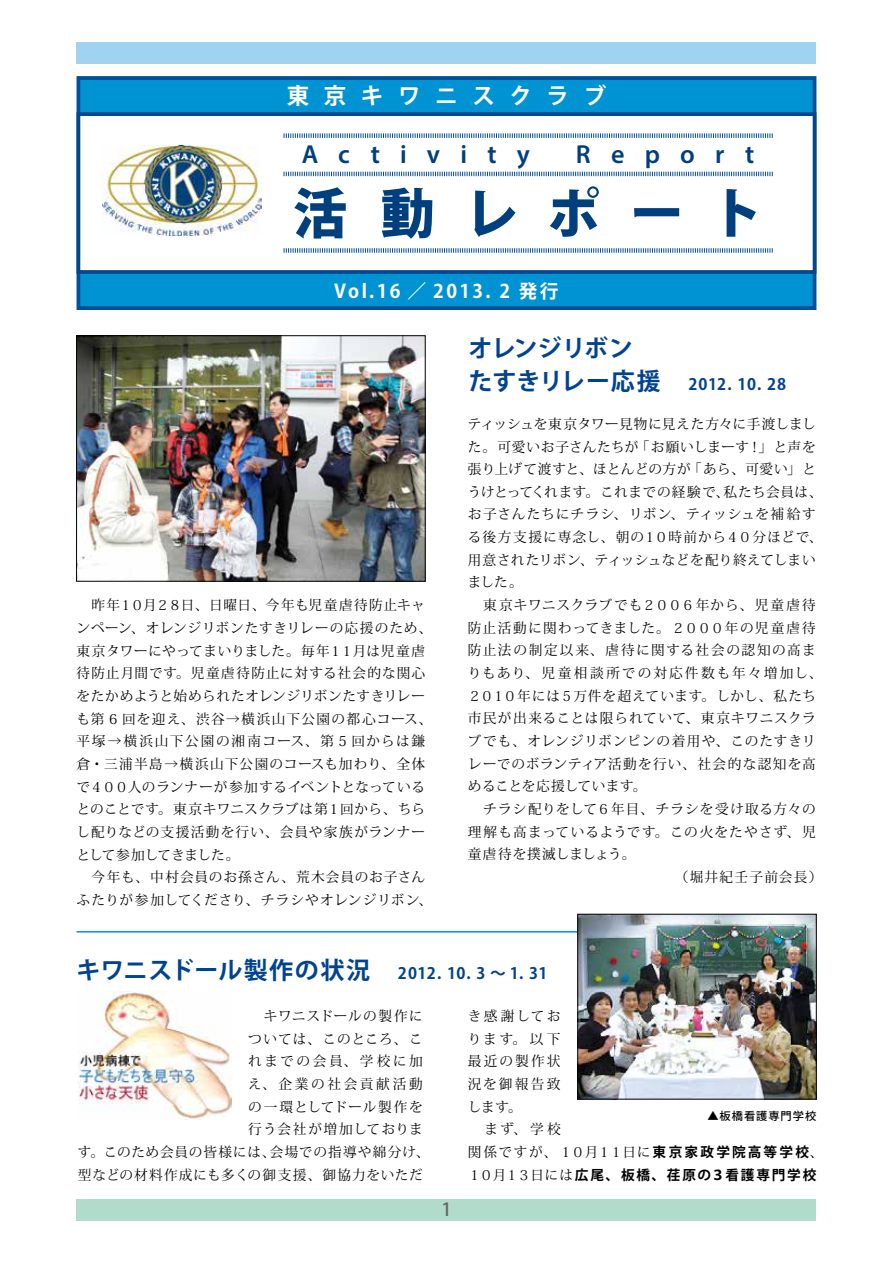
<style>
.page{position:relative;width:893px;height:1263px;background:#fff}
.page>*{position:absolute;margin:0;border:0;box-sizing:border-box;transform-origin:0 0}
.t1{font:800 54px "Koz Go Pro";letter-spacing:.545em;color:#003f7e}
.t2{font:600 26.1px "Myriad Pro";letter-spacing:.775em;color:#003f7e}
.t3{font:700 24px "Koz Go Pro";letter-spacing:-.025em;color:#004294}
.t4{font:700 22.5px "Koz Go Pro";letter-spacing:.65em;color:#fff}
.t5{font:700 18.75px "Koz Go Pro";letter-spacing:.125em;color:#fff}
.t6{font:500 18px "Koz Go Pro";color:#666464}
.t7{font:700 15.75px "Koz Go Pro";letter-spacing:.035em;color:#004294}
.t8{font:13.65px/22.6px "Koz Min Pro";letter-spacing:.065em;color:#000}
.t9{font:13.65px/22.6px "Koz Min Pro";letter-spacing:.145em;color:#000}
.t10{font:13.65px "Koz Min Pro";letter-spacing:.04em;color:#000}
.t11{font:13.65px "Koz Min Pro";letter-spacing:.085em;color:#000}
.t12{font:13.65px "Koz Min Pro";letter-spacing:.025em;color:#000}
.t13{font:13.65px "Koz Min Pro";letter-spacing:.02em;color:#000}
.t14{font:13.65px "Koz Min Pro";letter-spacing:.035em;color:#000}
.t15{font:13.65px "Koz Min Pro";letter-spacing:.01em;color:#000}
.t16{font:700 13.65px "Koz Go Pro";letter-spacing:.125em;color:#000}
.t17{font:13.65px "Koz Min Pro";letter-spacing:.12em;color:#000}
.t18{font:13.65px "Koz Min Pro";letter-spacing:.15em;color:#000}
.t19{font:13.65px "Koz Min Pro";letter-spacing:.015em;color:#000}
.t20{font:13.65px "Koz Min Pro";letter-spacing:.185em;color:#000}
.t21{font:13.65px "Koz Min Pro";letter-spacing:.2em;color:#000}
.t22{font:13.65px "Koz Min Pro";letter-spacing:.09em;color:#000}
.t23{font:500 10.95px "Koz Go Pro";letter-spacing:.085em;color:#000}
.s1{font-size:24px}
.s2{font-family:"Koz Go Pro";font-weight:700}
.s3{font-family:"Koz Min Pro";font-weight:400}
</style>
<div class="page">
<div style="left:77px;top:43px;width:739px;height:21px;background:#a0d2f2"></div>
<div style="left:77px;top:1199px;width:739px;height:21px;background:#b1dbcb"></div>
<hr style="left:77px;top:931px;width:739px;height:1px;background:#0093d4">
<div style="left:77px;top:76px;width:739px;height:234px;background:#0093d4;border:4px solid #004f97"></div>
<div style="left:77px;top:112px;width:739px;height:162px;background:#fff;border:4px solid #00478b"></div>
<img style="left:103px;top:146px;width:159px;height:90px">
<svg style="left:283px;top:171px;width:490px;height:6px"></svg>
<svg style="left:283px;top:248px;width:490px;height:5px"></svg>
<svg style="left:283px;top:133px;width:490px;height:5px"></svg>
<img style="left:78px;top:338px;width:345px;height:241px">
<div style="left:76px;top:336px;width:349px;height:245px;border:1px solid #000"></div>
<img style="left:79px;top:991px;width:152px;height:128px">
<img style="left:580px;top:916px;width:234px;height:181px">
<div style="left:578px;top:914px;width:238px;height:185px;border:1px solid #000"></div>
<h3 class="t4" style="left:287px;top:81px;width:321px">東京キワニスクラブ</h3>
<h2 class="t2" style="left:302px;top:138px;width:230px">Activity</h2>
<h2 class="t2" style="left:576px;top:138px;width:180px">Report</h2>
<h1 class="t1" style="left:293px;top:178px;width:472px">活動レポート</h1>
<h3 class="t5" style="left:334px;top:279px;width:226px">Vol.16 ／ 2013. 2 発行</h3>
<p class="t8" style="left:77px;top:594px;width:357px">　昨年１０月２８日、日曜日、今年も児童虐待防止キャンペーン、オレンジリボンたすきリレーの応援のため、東京タワーにやってまいりました。毎年１１月は児童虐待防止月間です。児童虐待防止に対する社会的な関心をたかめようと始められたオレンジリボンたすきリレーも第 6 回を迎え、渋谷→横浜山下公園の都心コース、平塚→横浜山下公園の湘南コース、第 5 回からは鎌倉・三浦半島→横浜山下公園のコースも加わり、全体で４００人のランナーが参加するイベントとなっているとのことです。東京キワニスクラブは第１回から、ちらし配りなどの支援活動を行い、会員や家族がランナーとして参加してきました。<br>　今年も、中村会員のお孫さん、荒木会員のお子さんふたりが参加してくださり、チラシやオレンジリボン、</p>
<h3 class="t3" style="left:468px;top:333px;width:166px">オレンジリボン</h3>
<p class="t7" style="left:468px;top:374px;width:319px"><span class="s1">たすきリレー応援　</span>2012. 10. 28</p>
<p class="t13" style="left:468px;top:414px;width:349px">ティッシュを東京タワー見物に見えた方々に手渡しまし</p>
<p class="t10" style="left:468px;top:437px;width:349px">た。可愛いお子さんたちが「お願いしまーす！」と声を</p>
<p class="t14" style="left:468px;top:459px;width:349px">張り上げて渡すと、ほとんどの方が「あら、可愛い」と</p>
<p class="t10" style="left:468px;top:482px;width:356px">うけとってくれます。これまでの経験で、私たち会員は、</p>
<p class="t8" style="left:468px;top:503px;width:350px">お子さんたちにチラシ、リボン、ティッシュを補給す</p>
<p class="t8" style="left:468px;top:525px;width:356px">る後方支援に専念し、朝の１０時前から４０分ほどで、</p>
<p class="t15" style="left:468px;top:550px;width:349px">用意されたリボン、ティッシュなどを配り終えてしまい</p>
<p class="t8" style="left:468px;top:571px;width:71px">ました。　</p>
<p class="t8" style="left:468px;top:593px;width:349px">　東京キワニスクラブでも２００６年から、児童虐待</p>
<p class="t8" style="left:468px;top:616px;width:350px">防止活動に関わってきました。２０００年の児童虐待</p>
<p class="t17" style="left:468px;top:641px;width:350px">防止法の制定以来、虐待に関する社会の認知の高ま</p>
<p class="t18" style="left:468px;top:663px;width:356px">りもあり、児童相談所での対応件数も年々増加し、</p>
<p class="t12" style="left:468px;top:686px;width:349px">２０１０年には５万件を超えています。しかし、私たち</p>
<p class="t8" style="left:468px;top:706px;width:349px">市民が出来ることは限られていて、東京キワニスクラ</p>
<p class="t8" style="left:468px;top:729px;width:350px">ブでも、オレンジリボンピンの着用や、このたすきリ</p>
<p class="t11" style="left:468px;top:754px;width:349px">レーでのボランティア活動を行い、社会的な認知を高</p>
<p class="t19" style="left:468px;top:776px;width:180px">めることを応援しています。</p>
<p class="t8" style="left:468px;top:797px;width:349px">　チラシ配りをして６年目、チラシを受け取る方々の</p>
<p class="t11" style="left:468px;top:822px;width:349px">理解も高まっているようです。この火をたやさず、児</p>
<p class="t12" style="left:468px;top:844px;width:169px">童虐待を撲滅しましょう。</p>
<p class="t22" style="left:675px;top:867px;width:149px">（堀井紀壬子前会長）</p>
<p class="t7" style="left:77px;top:963px;width:473px"><span class="s1">キワニスドール製作の状況　</span>2012. 10. 3 〜 1. 31</p>
<p class="t8" style="left:248px;top:1004px;width:176px">　キワニスドールの製作に</p>
<p class="t8" style="left:248px;top:1027px;width:176px">ついては、このところ、こ</p>
<p class="t20" style="left:248px;top:1052px;width:176px">れまでの会員、学校に加</p>
<p class="t21" style="left:248px;top:1074px;width:176px">え、企業の社会貢献活動</p>
<p class="t8" style="left:248px;top:1095px;width:176px">の一環としてドール製作を</p>
<p class="t8" style="left:248px;top:1117px;width:176px">行う会社が増加しておりま</p>
<p class="t8" style="left:78px;top:1140px;width:353px">す。このため会員の皆様には、会場での指導や綿分け、</p>
<p class="t8" style="left:78px;top:1163px;width:347px">型などの材料作成にも多くの御支援、御協力をいただ</p>
<h3 class="t6" style="left:441px;top:1198px;width:12px">1</h3>
<p class="t9" style="left:468px;top:1004px;width:357px">き感謝してお<br>ります。以下<br>最近の製作状<br>況を御報告致<br>します。<br>　まず、学校<br>関係ですが、１０月１１日に<span class="s2">東京家政学院高等学校</span>、</p>
<p class="t16" style="left:468px;top:1166px;width:350px"><span class="s3">１０月１３日には</span>広尾、板橋、荏原の３看護専門学校</p>
<p class="t23" style="left:707px;top:1109px;width:111px">▲板橋看護専門学校</p>
</div>
